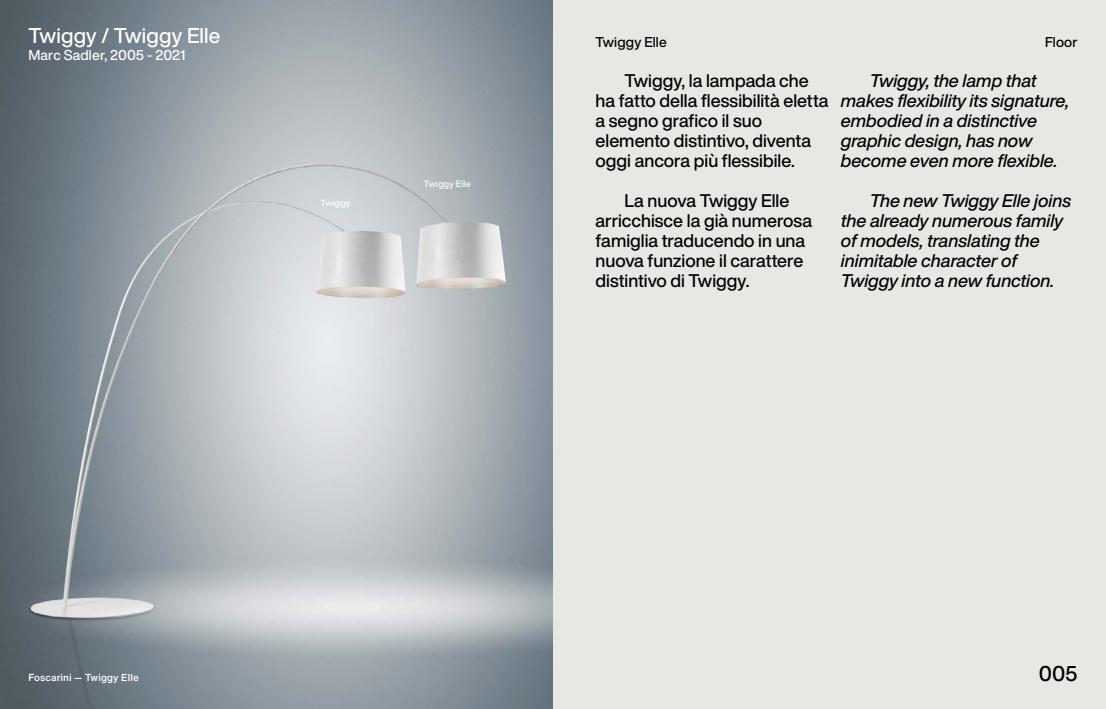
<style>
.page{position:relative;width:1106px;height:709px;background:#fff}
.page>*{position:absolute;margin:0;border:0;box-sizing:border-box;transform-origin:0 0}
.t1{font:500 21px "Helvetica Now Display";letter-spacing:.01em;color:#fff}
.t2{font:500 21px "Helvetica Now Display";color:#000}
.t3{font:500 18px/20px "Helvetica Now Display";color:#000}
.t4{font:italic 500 18px/20px "Helvetica Now Display";color:#000}
.t5{font:500 14px "Helvetica Now Display";letter-spacing:.005em;color:#fff}
.t6{font:500 14px "Helvetica Now Display";letter-spacing:.01em;color:#000}
.t7{font:500 10px "Helvetica Now Text";letter-spacing:.005em;color:#fff}
.t8{font:500 9px "Helvetica Now Display";letter-spacing:.025em;color:#fff}
</style>
<div class="page">
<img style="left:0;top:0;width:553px;height:709px">
<div style="left:553px;top:0;width:553px;height:709px;background:#e6e9e3"></div>
<p class="t1" style="left:28px;top:21px;width:194px">Twiggy / Twiggy Elle</p>
<p class="t5" style="left:28px;top:46px;width:158px">Marc Sadler, 2005 - 2021</p>
<p class="t8" style="left:320px;top:197px;width:32px">Twiggy</p>
<p class="t8" style="left:424px;top:178px;width:48px">Twiggy Elle</p>
<p class="t6" style="left:595px;top:32px;width:73px">Twiggy Elle</p>
<p class="t6" style="left:1045px;top:32px;width:34px">Floor</p>
<p class="t3" style="left:595px;top:70px;width:234px;text-indent:29px">Twiggy, la lampada che ha fatto della flessibilità eletta a segno grafico il suo elemento distintivo, diventa oggi ancora più flessibile.</p>
<p class="t3" style="left:595px;top:190px;width:218px;text-indent:29px">La nuova Twiggy Elle arricchisce la già numerosa famiglia traducendo in una nuova funzione il carattere distintivo di Twiggy.</p>
<p class="t4" style="left:840px;top:70px;width:230px;text-indent:29px">Twiggy, the lamp that makes flexibility its signature, embodied in a distinctive graphic design, has now become even more flexible.</p>
<p class="t4" style="left:840px;top:190px;width:232px;text-indent:29px">The new Twiggy Elle joins the already numerous family of models, translating the inimitable character of<br>Twiggy into a new function.</p>
<p class="t7" style="left:28px;top:669px;width:112px">Foscarini — Twiggy Elle</p>
<p class="t2" style="left:1038px;top:658px;width:40px">005</p>
</div>
